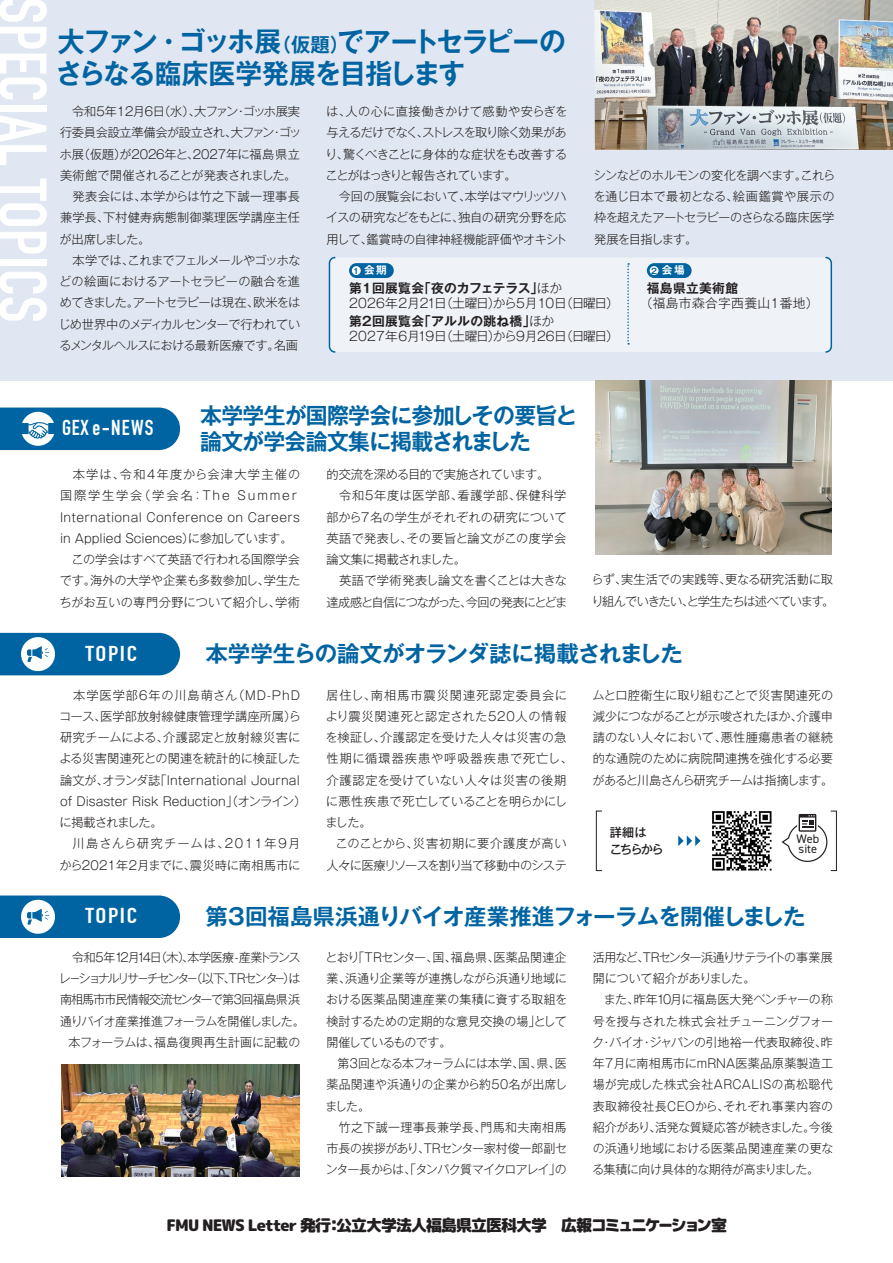
<style>
.page{position:relative;width:893px;height:1263px;background:#fff}
.page>*{position:absolute;margin:0;border:0;box-sizing:border-box;transform-origin:0 0}
.t1{font:700 65.85px "DIN Condensed";color:#fff}
.t2{font:700 27.6px/32.1px "Gothic MB101 Pro De";letter-spacing:-.045em;color:#0164a2}
.t3{font:700 22.35px/26.4px "Gothic MB101 Pro De";letter-spacing:-.035em;color:#0164a2}
.t4{font:700 21.3px "DIN Condensed";letter-spacing:.06em;color:#fff;scale:1.2 1}
.t5{font:700 21.3px "DIN Condensed";letter-spacing:.06em;color:#fff}
.t6{font:15.9px "rounded mplus 1 c black";letter-spacing:-.06em;color:#231f20}
.t7{font:300 12.75px "Gothic MB101 Pro";letter-spacing:-.005em;color:#231f20}
.t8{font:700 12.75px "Gothic MB101 Pro De";letter-spacing:.025em;color:#231f20}
.t9{font:700 12.75px "Gothic MB101 Pro De";letter-spacing:-.02em;color:#231f20}
.t10{font:300 12.75px "Gothic MB101 Pro";letter-spacing:.025em;color:#231f20}
.t11{font:300 12.3px/21.3px "Gothic MB101 Pro";letter-spacing:-.03em;color:#231f20}
.t12{font:12.3px/9.9px "DIN2014";color:#231f20}
.t13{font:300 12.15px/21.3px "Gothic MB101 Pro";letter-spacing:-.005em;color:#231f20}
.t14{font:300 12.15px/21.3px "Gothic MB101 Pro";letter-spacing:.04em;color:#231f20}
.t15{font:300 12.15px/21.3px "Gothic MB101 Pro";letter-spacing:-.05em;color:#231f20}
.t16{font:300 12.15px/21.3px "Gothic MB101 Pro";letter-spacing:.02em;color:#231f20;text-align:right}
.t17{font:300 12.15px/21.3px "Gothic MB101 Pro";letter-spacing:-.035em;color:#231f20;text-align:right}
.t18{font:300 12.15px "Gothic MB101 Pro";letter-spacing:-.14em;color:#231f20}
.t19{font:300 12.15px "Gothic MB101 Pro";letter-spacing:-.13em;color:#231f20}
.t20{font:300 12.15px "Gothic MB101 Pro";letter-spacing:-.07em;color:#231f20}
.t21{font:300 12.15px "Gothic MB101 Pro";letter-spacing:-.065em;color:#231f20}
.t22{font:500 12.15px/17px "Gothic MB101 Pro";letter-spacing:-.135em;color:#231f20}
.t23{font:700 10.65px "Gothic MB101 Pro De";color:#fff}
.s1{font-size:19.35px}
.s2{font-size:7.8px;color:#0164a2}
.s3{font-family:"Gothic MB101 Pro";font-weight:300}
</style>
<div class="page">
<div style="left:0;top:0;width:893px;height:381px;background:#e1e7f2"></div>
<img style="left:594px;top:0;width:299px;height:150px">
<svg style="left:0;top:407px;width:180px;height:43px;background:#1f76ad"></svg>
<svg style="left:0;top:633px;width:180px;height:42px;background:#2177ad"></svg>
<svg style="left:0;top:895px;width:180px;height:43px;background:#2379ae"></svg>
<img style="left:595px;top:381px;width:237px;height:173px">
<div style="left:329px;top:258px;width:502px;height:94px;background:#eff2f7;border-radius:6px"></div>
<div style="left:349px;top:263px;width:45px;height:15px;background:#0164a2;border-radius:7px"></div>
<div style="left:352px;top:266px;width:9px;height:9px;background:#fff;border-radius:50%"></div>
<div style="left:647px;top:263px;width:45px;height:15px;background:#0164a2;border-radius:7px"></div>
<div style="left:650px;top:266px;width:9px;height:9px;background:#fff;border-radius:50%"></div>
<svg style="left:328px;top:256px;width:8px;height:97px"></svg>
<svg style="left:825px;top:256px;width:8px;height:97px"></svg>
<svg style="left:627px;top:263px;width:2px;height:82px"></svg>
<div style="left:596px;top:811px;width:6px;height:60px;border:1px solid #231f20"></div>
<div style="left:830px;top:811px;width:7px;height:60px;border:1px solid #231f20"></div>
<svg style="left:781px;top:814px;width:47px;height:48px"></svg>
<svg style="left:678px;top:835px;width:22px;height:11px"></svg>
<img style="left:712px;top:811px;width:60px;height:60px">
<img style="left:61px;top:1064px;width:238px;height:112px">
<h1 class="t1" style="left:67px;top:-3px;width:327px;rotate:90deg">SPECIAL TOPICS</h1>
<h2 class="t2" style="left:56px;top:22px;width:512px">大ファン・ゴッホ展<span class="s1">（仮題）</span>でアートセラピーのさらなる臨床医学発展を目指します</h2>
<p class="t11" style="left:58px;top:99px;width:245px">　令和５年12月６日（水）、大ファン・ゴッホ展実行委員会設立準備会が設立され、大ファン・ゴッホ展（仮題）が2026年と、2027年に福島県立美術館で開催されることが発表されました。　発表会には、本学からは竹之下誠一理事長兼学長、下村健寿病態制御薬理医学講座主任が出席しました。　<br>　本学では、これまでフェルメールやゴッホなどの絵画におけるアートセラピーの融合を進めてきました。アートセラピーは現在、欧米をはじめ世界中のメディカルセンターで行われているメンタルヘルスにおける最新医療です。名画</p>
<p class="t11" style="left:325px;top:99px;width:244px">は、人の心に直接働きかけて感動や安らぎを与えるだけでなく、ストレスを取り除く効果があり、驚くべきことに身体的な症状をも改善することがはっきりと報告されています。<br>　今回の展覧会において、本学はマウリッツハイスの研究などをもとに、独自の研究分野を応用して、鑑賞時の自律神経機能評価やオキシト</p>
<p class="t11" style="left:593px;top:163px;width:244px;text-align:justify">シンなどのホルモンの変化を調べます。これらを通じ日本で最初となる、絵画鑑賞や展示の枠を超えたアートセラピーのさらなる臨床医学発展を目指します。</p>
<p class="t23" style="left:352px;top:262px;width:36px"><span class="s2">１</span>会期</p>
<p class="t23" style="left:651px;top:262px;width:35px"><span class="s2">2</span> 会場</p>
<p class="t8" style="left:647px;top:277px;width:93px">福島県立美術館</p>
<p class="t10" style="left:640px;top:292px;width:180px">（福島市森合字西養山１番地）</p>
<p class="t9" style="left:349px;top:277px;width:215px">第１回展覧会「夜のカフェテラス」<span class="s3">ほか</span></p>
<p class="t7" style="left:349px;top:292px;width:271px">2026年2月21日（土曜日）から5月10日（日曜日）</p>
<p class="t8" style="left:349px;top:311px;width:207px">第２回展覧会「アルルの跳ね橋」<span class="s3">ほか</span></p>
<p class="t7" style="left:349px;top:326px;width:271px">2027年6月19日（土曜日）から9月26日（日曜日）</p>
<h3 class="t5" style="left:62px;top:414px;width:93px">GEXe-NEWS</h3>
<h3 class="t3" style="left:200px;top:399px;width:379px">本学学生が国際学会に参加しその要旨と論文が学会論文集に掲載されました</h3>
<p class="t13" style="left:60px;top:462px;width:242px;text-indent:13px">本学は、令和４年度から会津大学主催の国際学生学会（学会名：The Summer<br>International Conference on Careers in Applied Sciences）に参加しています。　この学会はすべて英語で行われる国際学会です。海外の大学や企業も多数参加し、学生たちがお互いの専門分野について紹介し、学術</p>
<p class="t13" style="left:326px;top:462px;width:243px">的交流を深める目的で実施されています。<br>　令和５年度は医学部、看護学部、保健科学部から７名の学生がそれぞれの研究について英語で発表し、その要旨と論文がこの度学会論文集に掲載されました。<br>　英語で学術発表し論文を書くことは大きな達成感と自信につながった、今回の発表にとどま</p>
<p class="t15" style="left:591px;top:567px;width:245px">らず、実生活での実践等、更なる研究活動に取り組んでいきたい、と学生たちは述べています。</p>
<h3 class="t4" style="left:86px;top:639px;width:44px">TOPIC</h3>
<h3 class="t3" style="left:205px;top:637px;width:479px">本学学生らの論文がオランダ誌に掲載されました</h3>
<p class="t13" style="left:59px;top:683px;width:249px">　本学医学部６年の川島萌さん（MD-PhDコース、医学部放射線健康管理学講座所属）ら研究チームによる、介護認定と放射線災害による災害関連死との関連を統計的に検証した論文が、オランダ誌「International Journal of Disaster Risk Reduction」（オンライン）に掲載されました。</p>
<p class="t16" style="left:60px;top:831px;width:242px">川島さんら研究チームは、2011年９月から2021年２月までに、震災時に南相馬市に</p>
<p class="t14" style="left:325px;top:683px;width:249px">居住し、南相馬市震災関連死認定委員会により震災関連死と認定された520人の情報を検証し、介護認定を受けた人々は災害の急性期に循環器疾患や呼吸器疾患で死亡し、介護認定を受けていない人々は災害の後期に悪性疾患で死亡していることを明らかにしました。</p>
<p class="t17" style="left:326px;top:831px;width:242px">このことから、災害初期に要介護度が高い人々に医療リソースを割り当て移動中のシステ</p>
<p class="t13" style="left:592px;top:683px;width:242px;text-align:justify">ムと口腔衛生に取り組むことで災害関連死の減少につながることが示唆されたほか、介護申請のない人々において、悪性腫瘍患者の継続的な通院のために病院間連携を強化する必要があると川島さんら研究チームは指摘します。</p>
<p class="t22" style="left:610px;top:823px;width:55px">詳細は<br>こちらから</p>
<p class="t12" style="left:796px;top:834px;width:24px">Web site</p>
<h3 class="t4" style="left:86px;top:902px;width:44px">TOPIC</h3>
<h3 class="t3" style="left:205px;top:900px;width:602px">第３回福島県浜通りバイオ産業推進フォーラムを開催しました</h3>
<p class="t19" style="left:72px;top:947px;width:230px">令和５年12月14日（木）、本学医療-産業トランス</p>
<p class="t18" style="left:59px;top:968px;width:243px">レーショナルリサーチセンター（以下、TRセンター）は</p>
<p class="t20" style="left:60px;top:989px;width:242px">南相馬市市民情報交流センターで第３回福島県浜</p>
<p class="t21" style="left:60px;top:1011px;width:246px">通りバイオ産業推進フォーラムを開催しました。</p>
<p class="t13" style="left:69px;top:1030px;width:233px">本フォーラムは、福島復興再生計画に記載の</p>
<p class="t13" style="left:326px;top:945px;width:243px;text-align:justify">とおり「TRセンター、国、福島県、医薬品関連企業、浜通り企業等が連携しながら浜通り地域における医薬品関連産業の集積に資する取組を検討するための定期的な意見交換の場」として開催しているものです。</p>
<p class="t13" style="left:326px;top:1051px;width:243px;text-indent:12px">第３回となる本フォーラムには本学、国、県、医薬品関連や浜通りの企業から約50名が出席しました。<br>　竹之下誠一理事長兼学長、門馬和夫南相馬市長の挨拶があり、TRセンター家村俊一郎副センター長からは、「タンパク質マイクロアレイ」の</p>
<p class="t15" style="left:593px;top:945px;width:242px">活用など、TRセンター浜通りサテライトの事業展開について紹介がありました。</p>
<p class="t13" style="left:592px;top:987px;width:243px;text-align:justify;text-indent:12px">また、昨年10月に福島医大発ベンチャーの称号を授与された株式会社チューニングフォーク・バイオ・ジャパンの引地裕一代表取締役、昨年７月に南相馬市にmRNA医薬品原薬製造工場が完成した株式会社ARCALISの髙松聡代表取締役社長CEOから、それぞれ事業内容の紹介があり、活発な質疑応答が続きました。今後の浜通り地域における医薬品関連産業の更なる集積に向け具体的な期待が高まりました。</p>
<h3 class="t6" style="left:167px;top:1213px;width:562px">FMU NEWS Letter 発行：公立大学法人福島県立医科大学　広報コミュニケーション室</h3>
</div>
